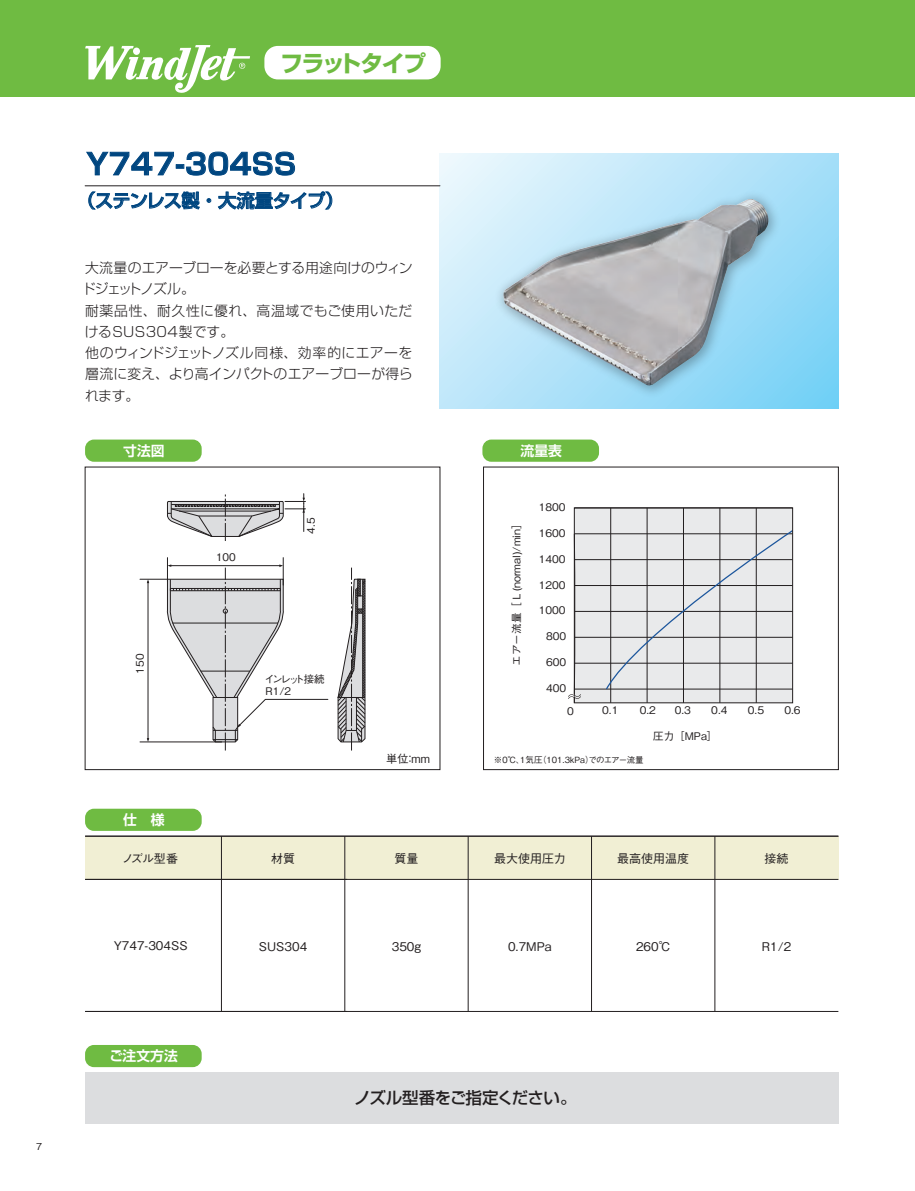
<style>
.page{position:relative;width:915px;height:1191px;background:#fff}
.page>*{position:absolute;margin:0;border:0;box-sizing:border-box;transform-origin:0 0}
.t1{font:700 28.65px "Shin Go Pr 6 N De";letter-spacing:.015em;color:#004680}
.t2{font:700 22.8px "Shin Go Pr 6 N";letter-spacing:-.055em;color:#6fbb42}
.t3{font:500 18px "Shin Go Pr 6 N";letter-spacing:-.04em;color:#004680}
.t4{font:500 16.5px "Shin Go Pro";letter-spacing:-.04em;color:#231f20}
.t5{font:300 13.8px/21.3px "Shin Go Pro";letter-spacing:.01em;color:#231f20}
.t6{font:700 13.8px "Shin Go Pr 6 N De";color:#fff}
.t7{font:500 12px "Gothic BBB Pro";color:#231f20}
.t8{font:500 11.25px "Gothic BBB Pro";color:#231f20}
.t9{font:500 10.5px "Gothic BBB Pro";color:#231f20}
.t10{font:500 10.5px/12.6px "Gothic BBB Pro";letter-spacing:-.2em;color:#231f20}
.t11{font:500 9.6px "Gothic BBB Pro";color:#231f20}
.t12{font:500 8.55px "Gothic BBB Pro";color:#231f20}
</style>
<div class="page">
<svg style="left:440px;top:154px;width:398px;height:255px;background:#b4e4f9"></svg>
<img style="left:490px;top:186px;width:296px;height:217px">
<img style="left:503px;top:199px;width:265px;height:187px">
<div style="left:85px;top:1072px;width:753px;height:52px;background:#dcdddf"></div>
<div style="left:85px;top:439px;width:116px;height:23px;background:#6fbb42;border-radius:9px"></div>
<div style="left:482px;top:439px;width:116px;height:23px;background:#6fbb42;border-radius:9px"></div>
<svg style="left:86px;top:152px;width:209px;height:23px"></svg>
<svg style="left:88px;top:191px;width:112px;height:18px"></svg>
<svg style="left:207px;top:198px;width:4px;height:5px"></svg>
<svg style="left:218px;top:191px;width:114px;height:19px"></svg>
<hr style="left:85px;top:185px;width:355px;height:1px;background:#231f20">
<div style="left:483px;top:467px;width:355px;height:303px;border:1px solid #231f20"></div>
<div style="left:85px;top:1045px;width:116px;height:22px;background:#6fbb42;border-radius:9px"></div>
<div style="left:85px;top:808px;width:116px;height:23px;background:#6fbb42;border-radius:9px"></div>
<div style="left:85px;top:836px;width:753px;height:43px;background:#f1efd4"></div>
<hr style="left:85px;top:879px;width:753px;height:1px;background:#231f20">
<hr style="left:85px;top:836px;width:753px;height:1px;background:#231f20">
<hr style="left:221px;top:836px;width:1px;height:175px;background:#231f20">
<hr style="left:344px;top:836px;width:1px;height:175px;background:#231f20">
<hr style="left:467px;top:836px;width:1px;height:175px;background:#231f20">
<hr style="left:591px;top:836px;width:1px;height:175px;background:#231f20">
<hr style="left:714px;top:836px;width:1px;height:175px;background:#231f20">
<hr style="left:85px;top:1011px;width:753px;height:1px;background:#231f20">
<hr style="left:85px;top:835px;width:753px;height:1px;background:#231f20">
<svg style="left:568px;top:507px;width:226px;height:196px;background:#d9dadb"></svg>
<svg style="left:167px;top:493px;width:138px;height:48px"></svg>
<svg style="left:140px;top:557px;width:188px;height:193px"></svg>
<svg style="left:337px;top:567px;width:28px;height:183px"></svg>
<div style="left:0;top:0;width:914px;height:96px;background:#6fbb42"></div>
<div style="left:264px;top:46px;width:176px;height:33px;background:#fff;border-radius:13px"></div>
<svg style="left:85px;top:45px;width:165px;height:48px"></svg>
<p class="t11" style="left:36px;top:1138px;width:8px">7</p>
<h2 class="t2" style="left:280px;top:45px;width:147px">フラットタイプ</h2>
<h1 class="t1" style="left:86px;top:140px;width:211px">Y747-304SS</h1>
<h3 class="t3" style="left:77px;top:186px;width:267px">（ステンレス製・大流量タイプ）</h3>
<p class="t5" style="left:82px;top:255px;width:332px">大流量のエアーブローを必要とする用途向けのウィンドジェットノズル。<br>耐薬品性、耐久性に優れ、高温域でもご使用いただけるSUS304製です。<br>他のウィンドジェットノズル同様、効率的にエアーを層流に変え、より高インパクトのエアーブローが得られます。</p>
<p class="t6" style="left:123px;top:439px;width:43px">寸法図</p>
<p class="t6" style="left:520px;top:439px;width:43px">流量表</p>
<p class="t9" style="left:131px;top:673px;width:21px;rotate:-90deg">150</p>
<p class="t6" style="left:123px;top:808px;width:43px">仕　様</p>
<p class="t9" style="left:216px;top:549px;width:21px">100</p>
<p class="t9" style="left:302px;top:534px;width:17px;rotate:-90deg">4.5</p>
<p class="t10" style="left:264px;top:671px;width:62px">インレット接続<br>R1/2</p>
<p class="t8" style="left:386px;top:749px;width:45px">単位：mm</p>
<p class="t9" style="left:538px;top:499px;width:28px">1800</p>
<p class="t9" style="left:508px;top:666px;width:149px;rotate:-90deg">エアー流量［Ｌ(normal)/min］</p>
<p class="t9" style="left:538px;top:524px;width:28px">1600</p>
<p class="t9" style="left:538px;top:550px;width:28px">1400</p>
<p class="t9" style="left:538px;top:576px;width:28px">1200</p>
<p class="t9" style="left:538px;top:602px;width:28px">1000</p>
<p class="t9" style="left:546px;top:628px;width:22px">800</p>
<p class="t9" style="left:546px;top:654px;width:22px">600</p>
<p class="t9" style="left:546px;top:679px;width:22px">400</p>
<p class="t9" style="left:567px;top:702px;width:8px">0</p>
<p class="t9" style="left:602px;top:702px;width:18px">0.1</p>
<p class="t9" style="left:639px;top:702px;width:18px">0.2</p>
<p class="t9" style="left:674px;top:702px;width:18px">0.3</p>
<p class="t9" style="left:711px;top:702px;width:18px">0.4</p>
<p class="t9" style="left:747px;top:702px;width:18px">0.5</p>
<p class="t9" style="left:784px;top:702px;width:18px">0.6</p>
<p class="t12" style="left:493px;top:752px;width:151px">※０℃、１気圧（101.3kPa）でのエアー流量</p>
<p class="t9" style="left:653px;top:727px;width:66px">圧力［MPa］</p>
<p class="t7" style="left:122px;top:848px;width:58px">ノズル型番</p>
<p class="t7" style="left:271px;top:848px;width:25px">材質</p>
<p class="t7" style="left:394px;top:848px;width:25px">質量</p>
<p class="t7" style="left:494px;top:848px;width:73px">最大使用圧力</p>
<p class="t7" style="left:764px;top:848px;width:26px">接続</p>
<p class="t7" style="left:617px;top:848px;width:73px">最高使用温度</p>
<p class="t7" style="left:114px;top:935px;width:75px">Y747-304SS</p>
<p class="t7" style="left:259px;top:937px;width:50px">SUS304</p>
<p class="t7" style="left:391px;top:937px;width:34px">350ｇ</p>
<p class="t7" style="left:508px;top:937px;width:45px">0.7MPa</p>
<p class="t7" style="left:635px;top:937px;width:36px">260℃</p>
<p class="t7" style="left:761px;top:937px;width:31px">R1/2</p>
<p class="t6" style="left:109px;top:1044px;width:70px">ご注文方法</p>
<p class="t4" style="left:354px;top:1084px;width:224px">ノズル型番をご指定ください。</p>
</div>
